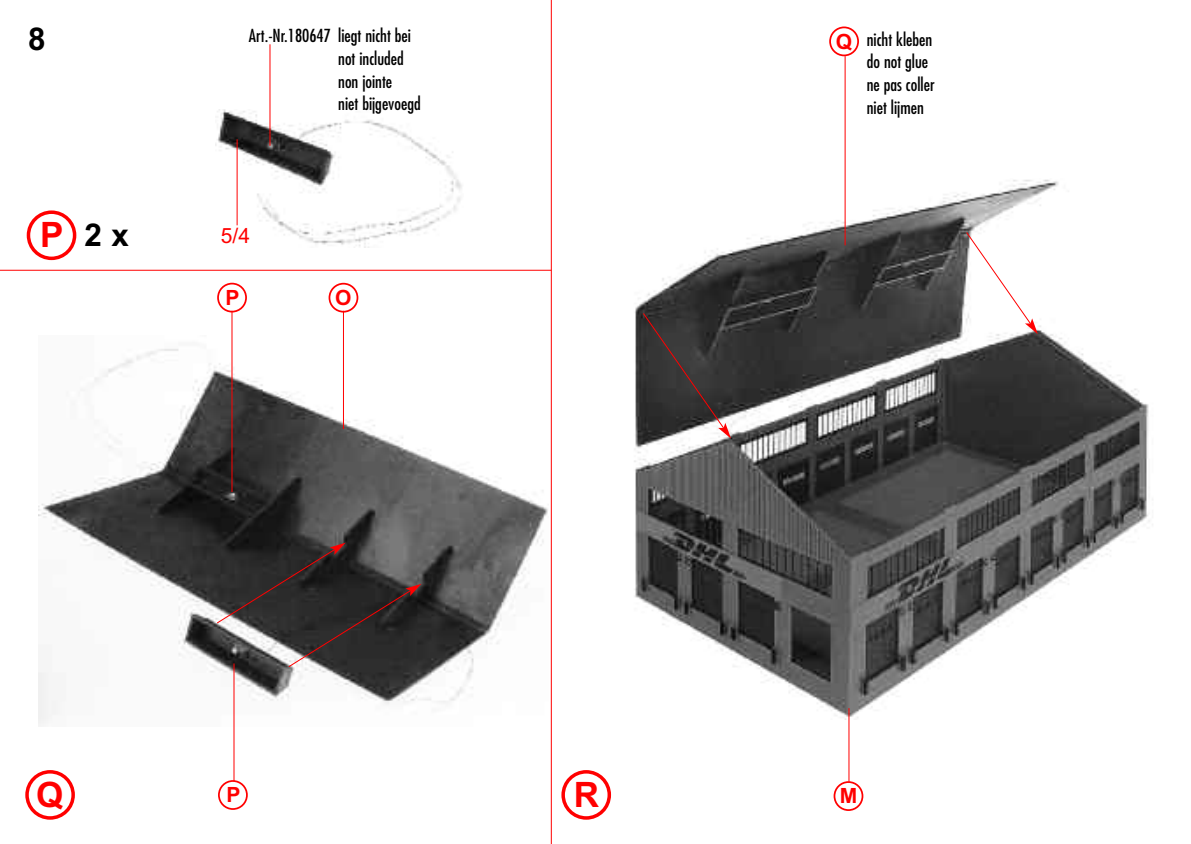
<style>
.page{position:relative;width:1191px;height:844px;background:#fff}
.page>*{position:absolute;margin:0;border:0;box-sizing:border-box;transform-origin:0 0}
.t1{font:700 35px "Arial";color:#f00}
.t2{font:700 31.5px "Arial";color:#000}
.t3{font:700 21px "Arial";color:#f00}
.t4{font:21px "Arial";color:#f00}
.t5{font:condensed 17.5px/22.6px "Futura";color:#000}
.s1{font-size:35px;color:#f00}
</style>
<div class="page">
<hr style="left:551px;top:0;width:1px;height:843px;background:#f00">
<hr style="left:0;top:270px;width:551px;height:1px;background:#f00">
<img style="left:634px;top:178px;width:516px;height:541px">
<img style="left:39px;top:335px;width:509px;height:391px">
<img style="left:215px;top:109px;width:247px;height:138px">
<svg style="left:27px;top:210px;width:49px;height:50px"></svg>
<svg style="left:25px;top:770px;width:50px;height:49px"></svg>
<svg style="left:561px;top:770px;width:50px;height:49px"></svg>
<svg style="left:833px;top:781px;width:30px;height:29px"></svg>
<svg style="left:328px;top:283px;width:30px;height:29px"></svg>
<svg style="left:217px;top:283px;width:30px;height:29px"></svg>
<svg style="left:218px;top:779px;width:30px;height:30px"></svg>
<svg style="left:829px;top:26px;width:30px;height:30px"></svg>
<hr style="left:844px;top:56px;width:1px;height:189px;background:#f00">
<hr style="left:848px;top:708px;width:1px;height:73px;background:#f00">
<hr style="left:233px;top:663px;width:1px;height:118px;background:#f00">
<hr style="left:343px;top:311px;width:1px;height:118px;background:#f00">
<hr style="left:231px;top:311px;width:1px;height:181px;background:#f00">
<hr style="left:269px;top:44px;width:1px;height:102px;background:#f00">
<hr style="left:237px;top:139px;width:1px;height:86px;background:#f00">
<svg style="left:216px;top:542px;width:205px;height:125px;background:#3f3b3b"></svg>
<svg style="left:965px;top:231px;width:72px;height:103px"></svg>
<svg style="left:642px;top:312px;width:89px;height:126px;background:#433f3f"></svg>
<h2 class="t2" style="left:28px;top:20px;width:19px">8</h2>
<h2 class="t2" style="left:40px;top:217px;width:90px"><span class="s1">P</span> 2x</h2>
<p class="t5" style="left:249px;top:26px;width:163px">Art.-Nr.180647 liegt nicht bei</p>
<p class="t3" style="left:836px;top:29px;width:18px">Q</p>
<p class="t5" style="left:338px;top:48px;width:84px">not included non jointe<br>niet bijgevoegd</p>
<p class="t5" style="left:867px;top:29px;width:69px">nicht kleben do not glue ne pas coller niet lijmen</p>
<p class="t4" style="left:221px;top:223px;width:31px">5/4</p>
<p class="t3" style="left:226px;top:285px;width:16px">P</p>
<p class="t3" style="left:335px;top:285px;width:18px">O</p>
<h1 class="t1" style="left:36px;top:774px;width:29px">Q</h1>
<h1 class="t1" style="left:574px;top:774px;width:27px">R</h1>
<p class="t3" style="left:839px;top:783px;width:19px">M</p>
<p class="t3" style="left:226px;top:782px;width:16px">P</p>
</div>
